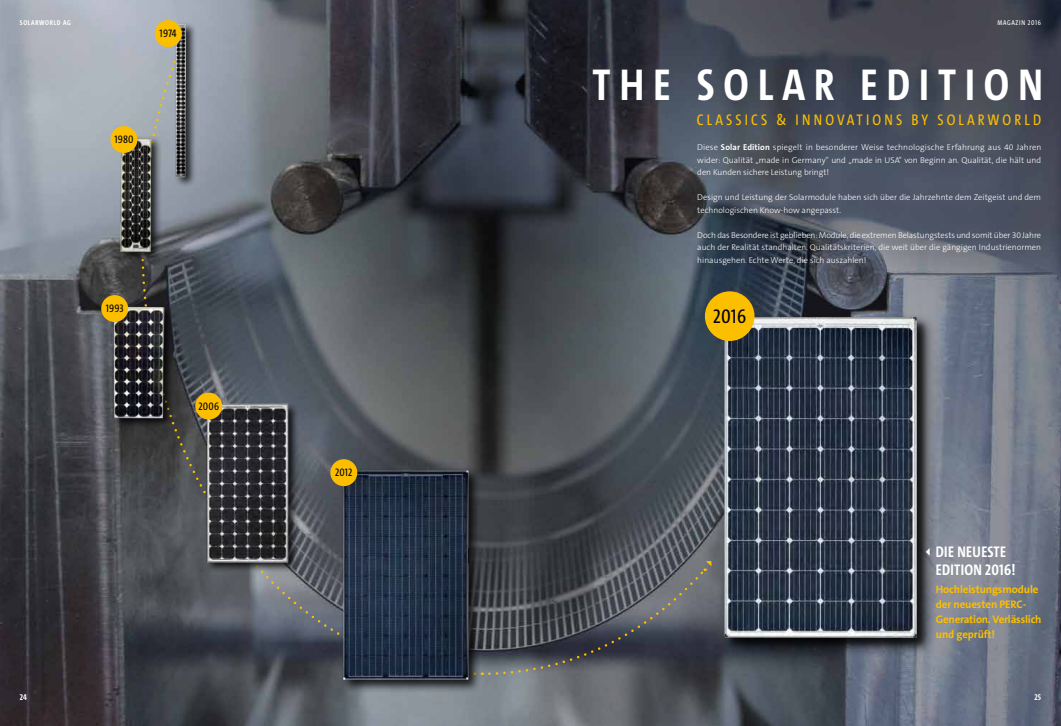
<style>
.page{position:relative;width:1061px;height:726px;background:#fff}
.page>*{position:absolute;margin:0;border:0;box-sizing:border-box;transform-origin:0 0}
.t1{font:700 45px "The Sans Cd LF7";letter-spacing:.2em;color:#fff}
.t2{font:20px "The Sans Cd LF5 Plain";color:#000}
.t3{font:15.5px "The Sans Cd LF5 Plain";letter-spacing:.205em;color:#fcbf00}
.t4{font:700 15.5px/18px "The Sans Cd LF7";letter-spacing:.02em;color:#fff}
.t5{font:700 11px/15px "The Sans B W7";letter-spacing:-.01em;color:#fcbf00}
.t6{font:11px "The Sans Cd LF5 Plain";letter-spacing:.02em;color:#000}
.t7{font:300 8.5px/12.5px "The Sans B W3";color:#fff;text-align:justify}
.t8{font:700 8.5px "The Sans Cd LF7";color:#fff}
.t9{font:700 7px "The Sans Cd LF7";letter-spacing:.1em;color:#fff}
.t10{font:7px "The Sans Cd LF5 Plain";letter-spacing:.1em;color:#fff}
.s1{font-family:"The Sans B W7";font-weight:700}
</style>
<div class="page">
<img style="left:0;top:0;width:1060px;height:726px">
<svg style="left:140px;top:250px;width:340px;height:426px;background:#50555b"></svg>
<svg style="left:140px;top:47px;width:41px;height:199px;background:#9da4ab"></svg>
<svg style="left:485px;top:561px;width:226px;height:115px;background:#4d5056"></svg>
<div style="left:174px;top:22px;width:23px;height:165px;background:#000;opacity:.85"></div>
<img style="left:175px;top:21px;width:13px;height:158px">
<div style="left:155px;top:20px;width:27px;height:27px;background:#fcbf00;border-radius:50%"></div>
<div style="left:119px;top:136px;width:43px;height:127px;background:#000;opacity:.85"></div>
<img style="left:118px;top:135px;width:36px;height:120px">
<div style="left:110px;top:126px;width:27px;height:27px;background:#fcbf00;border-radius:50%"></div>
<div style="left:112px;top:304px;width:62px;height:124px;background:#000;opacity:.85"></div>
<img style="left:112px;top:305px;width:52px;height:114px">
<div style="left:101px;top:295px;width:27px;height:27px;background:#fcbf00;border-radius:50%"></div>
<div style="left:205px;top:402px;width:94px;height:171px;background:#000;opacity:.85"></div>
<img style="left:201px;top:399px;width:92px;height:168px">
<div style="left:195px;top:392px;width:27px;height:27px;background:#fcbf00;border-radius:50%"></div>
<div style="left:340px;top:468px;width:141px;height:224px;background:#000;opacity:.85"></div>
<img style="left:325px;top:464px;width:160px;height:223px">
<div style="left:330px;top:459px;width:27px;height:27px;background:#fcbf00;border-radius:50%"></div>
<img style="left:697px;top:288px;width:248px;height:378px">
<div style="left:704px;top:291px;width:50px;height:50px;background:#fcbf00;border-radius:50%"></div>
<svg style="left:925px;top:548px;width:4px;height:7px"></svg>
<p class="t9" style="left:20px;top:18px;width:52px">SOLARWORLD AG</p>
<p class="t10" style="left:997px;top:18px;width:45px">MAGAZIN 2016</p>
<p class="t6" style="left:160px;top:26px;width:19px">1974</p>
<p class="t6" style="left:114px;top:132px;width:21px">1980</p>
<p class="t6" style="left:106px;top:301px;width:19px">1993</p>
<p class="t6" style="left:198px;top:399px;width:22px">2006</p>
<p class="t6" style="left:335px;top:465px;width:19px">2012</p>
<h1 class="t1" style="left:592px;top:56px;width:451px">THE SOLAR EDITION</h1>
<h3 class="t3" style="left:696px;top:110px;width:345px">CLASSICS &amp; INNOVATIONS BY SOLARWORLD</h3>
<p class="t7" style="left:697px;top:141px;width:345px">Diese <span class="s1">Solar Edition</span> spiegelt in besonderer Weise technologische Erfahrung aus 40 Jahren wider: Qualität „made in Germany“ und „made in USA“ von Beginn an. Qualität, die hält und den Kunden sichere Leistung bringt!</p>
<p class="t7" style="left:697px;top:191px;width:345px">Design und Leistung der Solarmodule haben sich über die Jahrzehnte dem Zeitgeist und dem technologischen Know-how angepasst.</p>
<p class="t7" style="left:697px;top:228px;width:345px">Doch das Besondere ist geblieben: Module, die extremen Belastungstests und somit über 30 Jahre auch der Realität standhalten. Qualitätskriterien, die weit über die gängigen Industrienormen hinausgehen. Echte Werte, die sich auszahlen!</p>
<h2 class="t2" style="left:713px;top:303px;width:35px">2016</h2>
<h3 class="t4" style="left:935px;top:542px;width:81px">DIE NEUESTE<br>EDITION 2016!</h3>
<p class="t5" style="left:935px;top:581px;width:107px">Hochleistungsmodule der neuesten PERC-<br>Generation. Verlässlich und geprüft!</p>
<p class="t8" style="left:20px;top:692px;width:9px">24</p>
<p class="t8" style="left:1034px;top:692px;width:8px">25</p>
</div>
